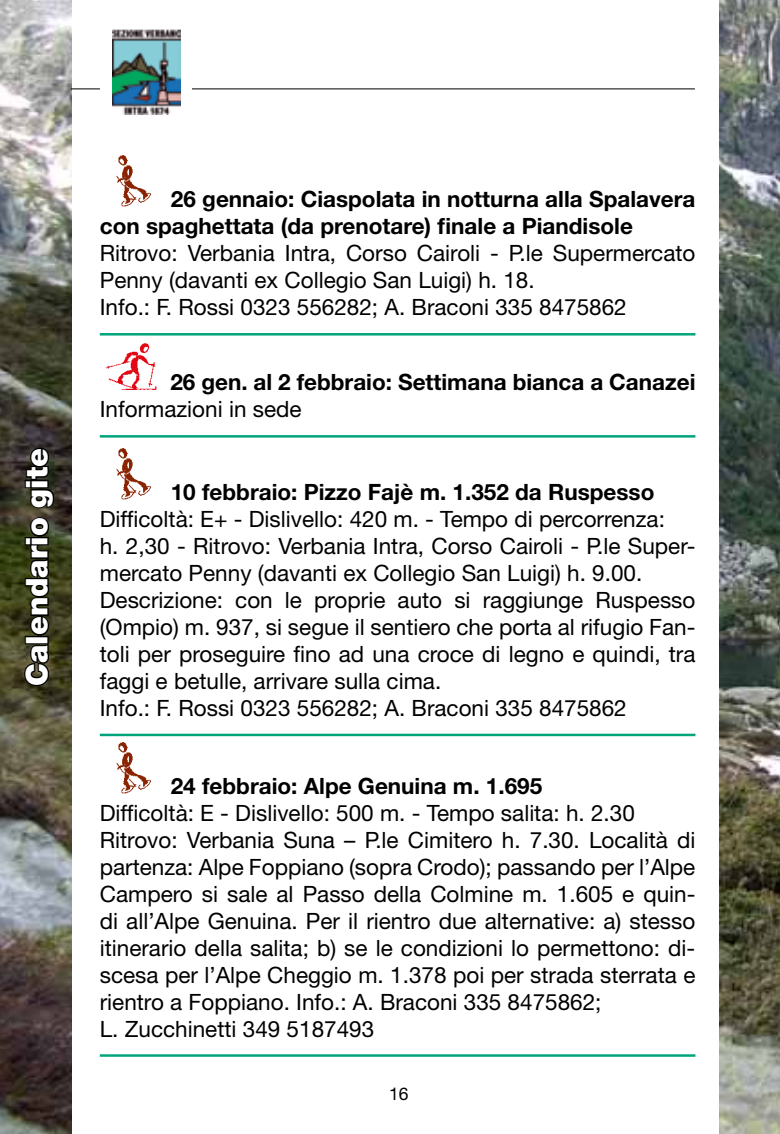
<style>
.page{position:relative;width:780px;height:1134px;background:#fff}
.page>*{position:absolute;margin:0;border:0;box-sizing:border-box;transform-origin:0 0}
.t1{font:900 30px "Helvetica Neue LT Std";color:#fff}
.t2{font:22.5px/27px "Helvetica Neue LT Std";color:#000}
.t3{font:700 22.5px/27px "Helvetica Neue LT Std";color:#000}
.t4{font:17.5px "Helvetica Neue LT Std";color:#000}
</style>
<div class="page">
<img style="left:0;top:0;width:780px;height:1134px">
<div style="left:72px;top:0;width:646px;height:1134px;background:#fff"></div>
<hr style="left:71px;top:88px;width:623px;height:1px;background:#000">
<div style="left:100px;top:29px;width:92px;height:85px;background:#fff"></div>
<img style="left:112px;top:29px;width:68px;height:85px">
<hr style="left:100px;top:333px;width:595px;height:2px;background:#00a47a">
<hr style="left:100px;top:435px;width:595px;height:3px;background:#00a47a">
<hr style="left:100px;top:734px;width:595px;height:2px;background:#00a47a">
<hr style="left:100px;top:1054px;width:595px;height:3px;background:#00a47a">
<img style="left:116px;top:155px;width:36px;height:52px">
<img style="left:100px;top:335px;width:64px;height:55px">
<img style="left:116px;top:448px;width:36px;height:52px">
<img style="left:109px;top:736px;width:46px;height:57px">
<svg style="left:23px;top:516px;width:27px;height:171px"></svg>
<svg style="left:29px;top:487px;width:26px;height:22px"></svg>
<div style="left:31px;top:480px;width:18px;height:8px;border:2px solid #000"></div>
<div style="left:25px;top:480px;width:6px;height:8px;border:2px solid #000"></div>
<svg style="left:25px;top:446px;width:25px;height:35px"></svg>
<h1 class="t1" style="left:19px;top:686px;width:239px;rotate:-90deg">Calendario gite</h1>
<p class="t3" style="left:100px;top:185px;width:597px;text-indent:71px">26 gennaio: Ciaspolata in notturna alla Spalavera con spaghettata (da prenotare) finale a Piandisole</p>
<p class="t2" style="left:100px;top:239px;width:597px">Ritrovo: Verbania Intra, Corso Cairoli - P.le Supermercato<br>Penny (davanti ex Collegio San Luigi) h. 18.<br>Info.: F. Rossi 0323 556282; A. Braconi 335 8475862</p>
<p class="t3" style="left:170px;top:368px;width:526px">26 gen. al 2 febbraio: Settimana bianca a Canazei</p>
<p class="t2" style="left:100px;top:396px;width:203px">Informazioni in sede</p>
<p class="t3" style="left:171px;top:478px;width:485px">10 febbraio: Pizzo Fajè m. 1.352 da Ruspesso</p>
<p class="t2" style="left:100px;top:505px;width:597px">Difficoltà: E+ - Dislivello: 420 m. - Tempo di percorrenza:<br>h. 2,30 - Ritrovo: Verbania Intra, Corso Cairoli - P.le Super&shy;mercato Penny (davanti ex Collegio San Luigi) h. 9.00.<br>Descrizione: con le proprie auto si raggiunge Ruspesso (Ompio) m. 937, si segue il sentiero che porta al rifugio Fan&shy;toli per proseguire fino ad una croce di legno e quindi, tra faggi e betulle, arrivare sulla cima.<br>Info.: F. Rossi 0323 556282; A. Braconi 335 8475862</p>
<p class="t3" style="left:171px;top:771px;width:373px">24 febbraio: Alpe Genuina m. 1.695</p>
<p class="t2" style="left:100px;top:799px;width:597px">Difficoltà: E - Dislivello: 500 m. - Tempo salita: h. 2.30<br>Ritrovo: Verbania Suna – P.le Cimitero h. 7.30. Località di partenza: Alpe Foppiano (sopra Crodo); passando per l’Alpe Campero si sale al Passo della Colmine m. 1.605 e quin&shy;di all’Alpe Genuina. Per il rientro due alternative: a) stesso itinerario della salita; b) se le condizioni lo permettono: di&shy;scesa per l’Alpe Cheggio m. 1.378 poi per strada sterrata e rientro a Foppiano. Info.: A. Braconi 335 8475862;<br>L. Zucchinetti 349 5187493</p>
<p class="t4" style="left:389px;top:1084px;width:21px">16</p>
</div>
